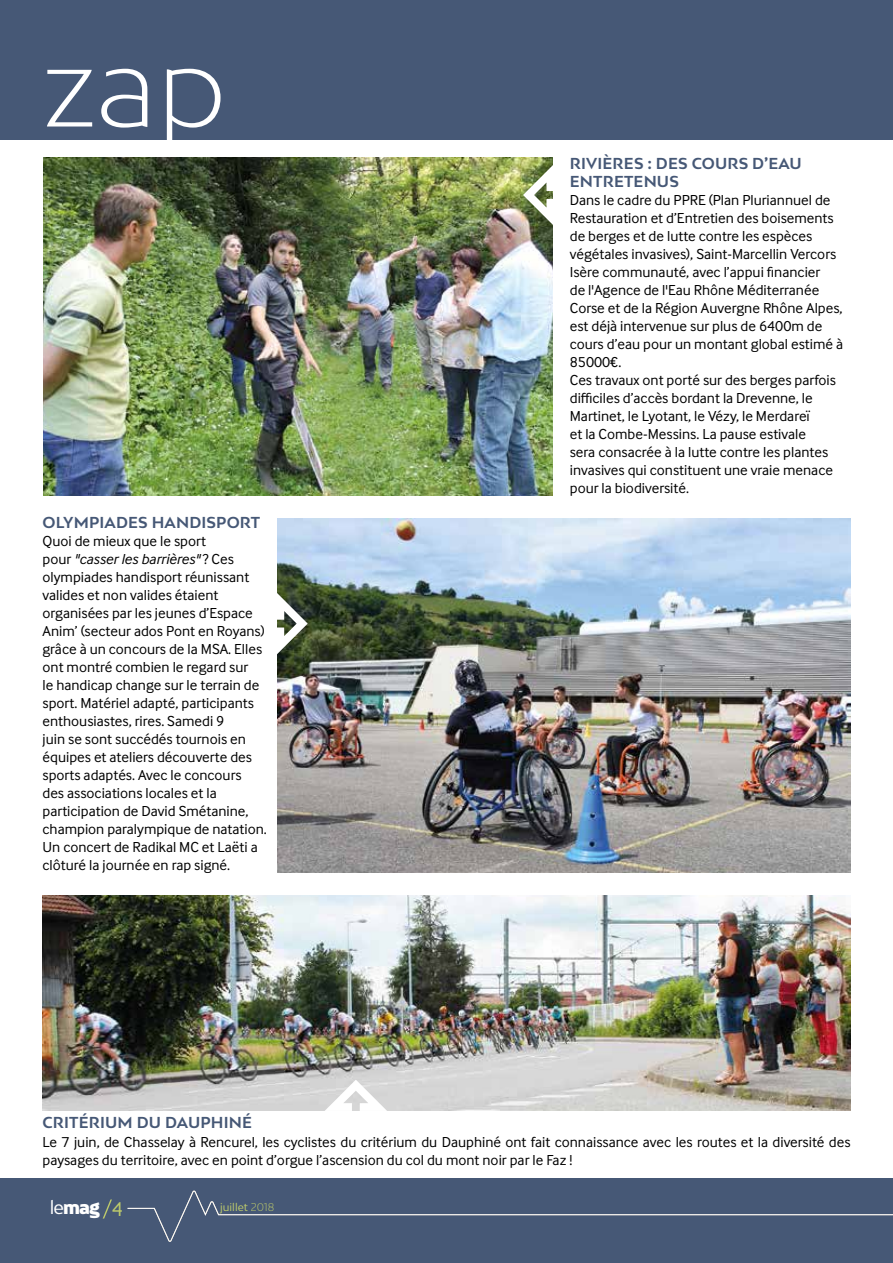
<style>
.page{position:relative;width:893px;height:1263px;background:#fff}
.page>*{position:absolute;margin:0;border:0;box-sizing:border-box;transform-origin:0 0}
.t1{font:300 108px "Bw Mitga";color:#fff}
.t2{font:900 18px "Bw Mitga";color:#fff}
.t3{font:15px/18px "Inter Face";color:#000}
.t4{font:700 15px/18px "Bw Mitga";letter-spacing:.01em;color:#465876}
.t5{font:10.5px "Bw Mitga";color:#becb6b}
.s1{font-style:italic}
.s2{font-weight:400}
.s3{font-family:"Inter Face";font-weight:400;font-size:21px;color:#becb6b}
.s4{font-weight:300}
</style>
<div class="page">
<div style="left:0;top:0;width:893px;height:140px;background:#465876"></div>
<div style="left:0;top:1178px;width:893px;height:85px;background:#465876"></div>
<svg style="left:127px;top:1190px;width:766px;height:52px"></svg>
<svg style="left:102px;top:1199px;width:10px;height:20px"></svg>
<img style="left:44px;top:157px;width:509px;height:338px">
<img style="left:278px;top:518px;width:572px;height:354px">
<svg style="left:523px;top:164px;width:30px;height:62px"></svg>
<svg style="left:277px;top:592px;width:31px;height:63px"></svg>
<img style="left:43px;top:895px;width:807px;height:215px">
<svg style="left:325px;top:1080px;width:62px;height:31px"></svg>
<h1 class="t1" style="left:43px;top:16px;width:186px">zap</h1>
<p class="t4" style="left:43px;top:513px;width:219px">OLYMPIADES HANDISPORT</p>
<p class="t3" style="left:43px;top:532px;width:226px">Quoi de mieux que le sport<br>pour <span class="s1">"casser les barrières"</span> ? Ces olympiades handisport réunissant valides et non valides étaient organisées par les jeunes d’Espace Anim’ (secteur ados Pont en Royans) grâce à un concours de la MSA. Elles ont montré combien le regard sur<br>le handicap change sur le terrain de sport. Matériel adapté, participants enthousiastes, rires. Samedi 9<br>juin se sont succédés tournois en équipes et ateliers découverte des sports adaptés. Avec le concours des associations locales et la participation de David Smétanine, champion paralympique de natation.<br>Un concert de Radikal MC et Laëti a clôturé la journée en rap signé.</p>
<p class="t4" style="left:570px;top:154px;width:233px">RIVIÈRES : DES COURS D’EAU<br>ENTRETENUS</p>
<p class="t3" style="left:570px;top:191px;width:275px">Dans le cadre du PPRE (Plan Pluriannuel de Restauration et d’Entretien des boisements de berges et de lutte contre les espèces végétales invasives), Saint-Marcellin Vercors Isère communauté, avec l’appui financier<br>de l'Agence de l'Eau Rhône Méditerranée Corse et de la Région Auvergne Rhône Alpes, est déjà intervenue sur plus de 6400m de cours d’eau pour un montant global estimé à 85000€.<br>Ces travaux ont porté sur des berges parfois difficiles d’accès bordant la Drevenne, le Martinet, le Lyotant, le Vézy, le Merdareï<br>et la Combe-Messins. La pause estivale<br>sera consacrée à la lutte contre les plantes invasives qui constituent une vraie menace pour la biodiversité.</p>
<p class="t4" style="left:43px;top:1113px;width:211px">CRITÉRIUM DU DAUPHINÉ</p>
<p class="t3" style="left:43px;top:1133px;width:809px">Le 7 juin, de Chasselay à Rencurel, les cyclistes du critérium du Dauphiné ont fait connaissance avec les routes et la diversité des paysages du territoire, avec en point d’orgue l’ascension du col du mont noir par le Faz !</p>
<p class="t2" style="left:50px;top:1195px;width:75px"><span class="s2">le</span>mag <span class="s3">4</span></p>
<p class="t5" style="left:220px;top:1200px;width:56px">juillet <span class="s4">2018</span></p>
</div>
